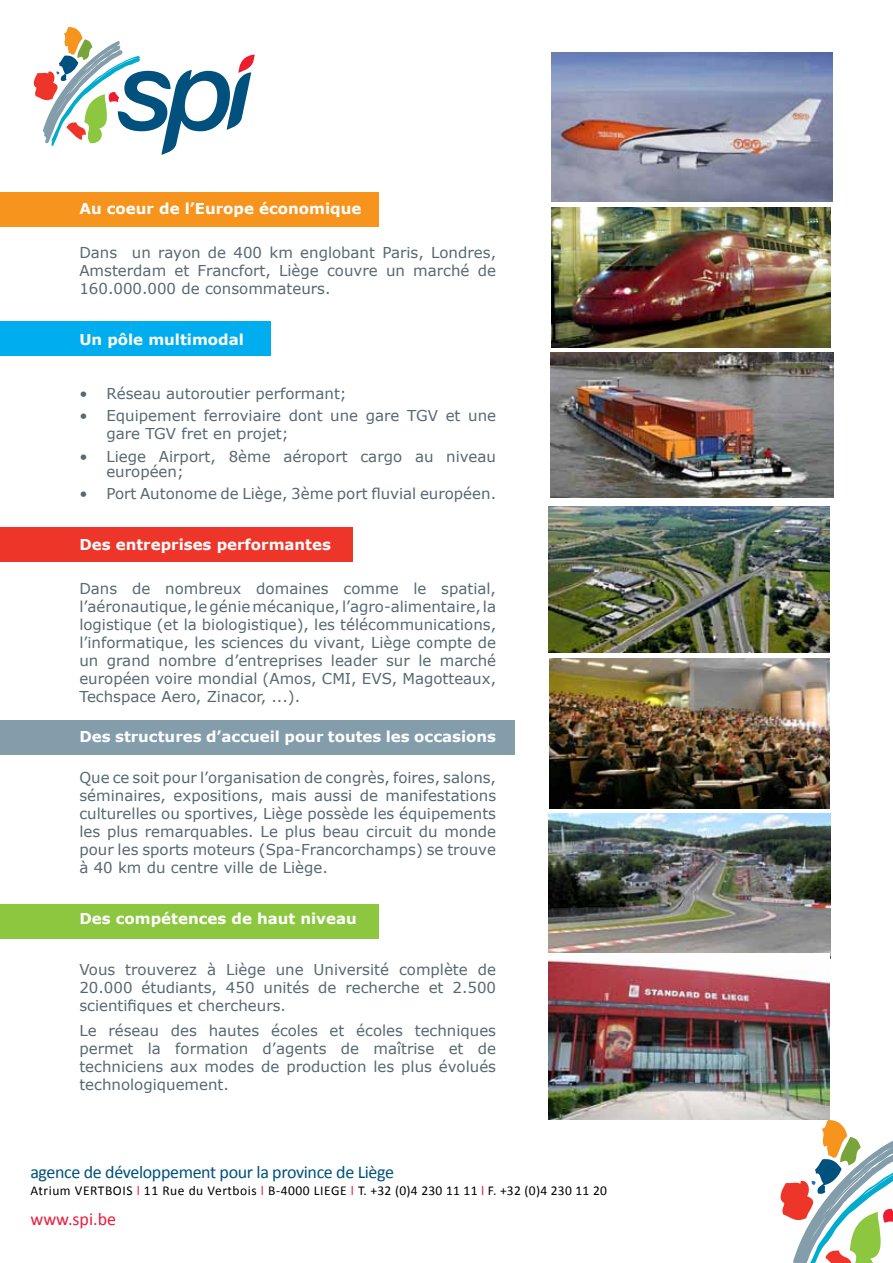
<style>
.page{position:relative;width:893px;height:1263px;background:#fff}
.page>*{position:absolute;margin:0;border:0;box-sizing:border-box;transform-origin:0 0}
.t1{font:18px "Calibri";letter-spacing:-.02em;color:#00517d}
.t2{font:18px "Calibri";color:#ed1a3b}
.t3{font:15px/18px "Verdana";color:#566872;text-align:justify}
.t4{font:700 15px "Verdana";color:#fff}
.t5{font:13.5px "Calibri";letter-spacing:.04em;color:#000}
.s1{color:#ed1a3b}
</style>
<div class="page">
<div style="left:0;top:904px;width:378px;height:34px;background:#8dc63f"></div>
<div style="left:0;top:721px;width:514px;height:34px;background:#849daa"></div>
<div style="left:0;top:527px;width:352px;height:34px;background:#ee3529"></div>
<div style="left:0;top:321px;width:270px;height:34px;background:#00aeef"></div>
<div style="left:0;top:193px;width:378px;height:34px;background:#f7941e"></div>
<svg style="left:33px;top:27px;width:222px;height:128px"></svg>
<svg style="left:780px;top:1120px;width:113px;height:143px"></svg>
<img style="left:551px;top:53px;width:281px;height:149px">
<img style="left:551px;top:208px;width:279px;height:140px">
<img style="left:550px;top:353px;width:283px;height:145px">
<img style="left:549px;top:506px;width:280px;height:146px">
<img style="left:548px;top:813px;width:282px;height:140px">
<img style="left:550px;top:658px;width:279px;height:151px">
<img style="left:549px;top:953px;width:281px;height:166px">
<p class="t4" style="left:79px;top:198px;width:283px">Au coeur de l’Europe économique</p>
<p class="t3" style="left:79px;top:243px;width:418px">Dans un rayon de 400 km englobant Paris, Londres, Amsterdam et Francfort, Liège couvre un marché de 160.000.000 de consommateurs.</p>
<p class="t4" style="left:79px;top:329px;width:166px">Un pôle multimodal</p>
<p class="t3" style="left:79px;top:384px;width:269px">• Réseau autoroutier performant;</p>
<p class="t3" style="left:106px;top:407px;width:391px;text-indent:-27px">• Equipement ferroviaire dont une gare TGV et une gare TGV fret en projet;</p>
<p class="t3" style="left:106px;top:449px;width:391px;line-height:15px;text-indent:-27px">• Liege Airport, 8ème aéroport cargo au niveau européen;</p>
<p class="t3" style="left:79px;top:485px;width:418px">• Port Autonome de Liège, 3ème port fluvial européen.</p>
<p class="t4" style="left:79px;top:534px;width:253px">Des entreprises performantes</p>
<p class="t3" style="left:79px;top:579px;width:418px">Dans de nombreux domaines comme le spatial, l’aéronautique, le génie mécanique, l’agro-alimentaire, la logistique (et la biologistique), les télécommunications, l’informatique, les sciences du vivant, Liège compte de un grand nombre d’entreprises leader sur le marché européen voire mondial (Amos, CMI, EVS, Magotteaux, Techspace Aero, Zinacor, ...).</p>
<p class="t4" style="left:79px;top:726px;width:418px">Des structures d’accueil pour toutes les occasions</p>
<p class="t3" style="left:79px;top:768px;width:418px">Que ce soit pour l’organisation de congrès, foires, salons, séminaires, expositions, mais aussi de manifestations culturelles ou sportives, Liège possède les équipements les plus remarquables. Le plus beau circuit du monde pour les sports moteurs (Spa-Francorchamps) se trouve à 40 km du centre ville de Liège.</p>
<p class="t4" style="left:79px;top:908px;width:279px">Des compétences de haut niveau</p>
<p class="t3" style="left:79px;top:960px;width:418px">Vous trouverez à Liège une Université complète de 20.000 étudiants, 450 unités de recherche et 2.500 scientifiques et chercheurs.</p>
<p class="t3" style="left:79px;top:1022px;width:418px">Le réseau des hautes écoles et écoles techniques permet la formation d’agents de maîtrise et de techniciens aux modes de production les plus évolués technologiquement.</p>
<p class="t1" style="left:30px;top:1161px;width:365px">agence de développement pour la province de Liège</p>
<p class="t5" style="left:30px;top:1182px;width:578px">Atrium VERTBOIS <span class="s1">l</span> 11 Rue du Vertbois <span class="s1">l</span> B-4000 LIEGE <span class="s1">l</span> T. +32 (0)4 230 11 11 <span class="s1">l</span> F. +32 (0)4 230 11 20</p>
<p class="t2" style="left:30px;top:1208px;width:87px">www.spi.be</p>
</div>
